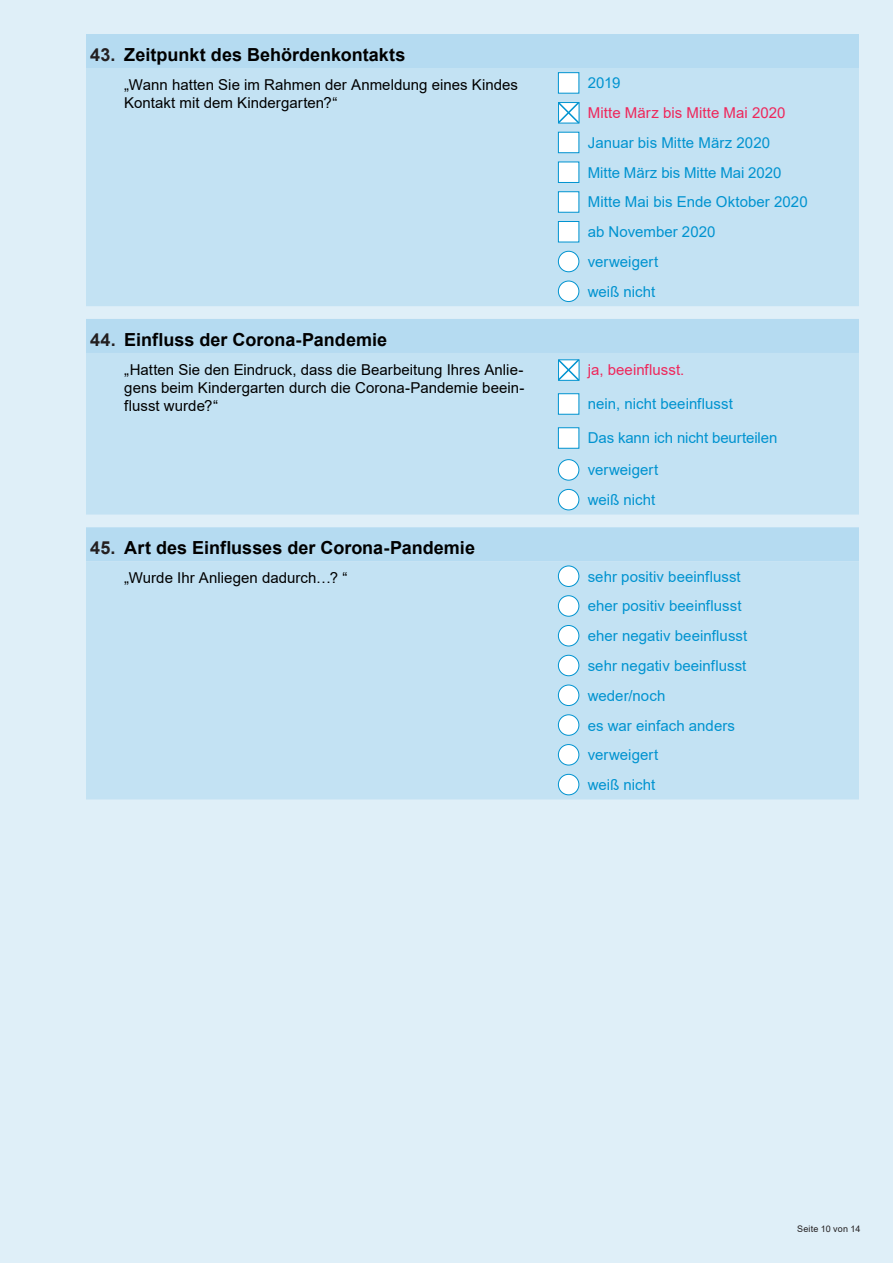
<style>
.page{position:relative;width:893px;height:1263px;background:#dfeff8}
.page>*{position:absolute;margin:0;border:0;box-sizing:border-box;transform-origin:0 0}
._01-FragenNummerieru{font:700 18px "Arial";color:#000}
.t1{font:700 18px "Arial";color:#231f20}
.t2{font:15px "Arial";letter-spacing:.005em;color:#0093d0}
._01-FragenNummerieru-2{font:15px/18px "Arial";color:#000}
.t3{font:15px "Arial";letter-spacing:.005em;color:#ee275b}
._08-FußzeileLinksbün{font:9px "Arial";letter-spacing:.015em;color:#231f20}
</style>
<div class="page">
<div style="left:86px;top:34px;width:773px;height:34px;background:#b5dbf1"></div>
<div style="left:86px;top:68px;width:773px;height:238px;background:#c3e2f3"></div>
<div style="left:558px;top:72px;width:21px;height:22px;background:#fff;border:1px solid #0093d0"></div>
<svg style="left:556px;top:100px;width:25px;height:25px"></svg>
<div style="left:558px;top:132px;width:21px;height:21px;background:#fff;border:1px solid #0093d0"></div>
<div style="left:558px;top:162px;width:21px;height:21px;background:#fff;border:1px solid #0093d0"></div>
<div style="left:558px;top:191px;width:21px;height:22px;background:#fff;border:1px solid #0093d0"></div>
<div style="left:558px;top:221px;width:21px;height:21px;background:#fff;border:1px solid #0093d0"></div>
<div style="left:558px;top:251px;width:21px;height:21px;background:#fff;border-radius:50%"></div>
<div style="left:558px;top:251px;width:21px;height:21px;border:1px solid #0093d0;border-radius:50%"></div>
<div style="left:558px;top:281px;width:21px;height:21px;background:#fff;border-radius:50%"></div>
<div style="left:558px;top:281px;width:21px;height:21px;border:1px solid #0093d0;border-radius:50%"></div>
<div style="left:86px;top:382px;width:773px;height:132px;background:#c3e2f3"></div>
<svg style="left:86px;top:319px;width:773px;height:63px;background:#baddf1"></svg>
<div style="left:558px;top:393px;width:21px;height:22px;background:#fff;border:1px solid #0093d0"></div>
<div style="left:558px;top:427px;width:21px;height:22px;background:#fff;border:1px solid #0093d0"></div>
<div style="left:558px;top:460px;width:21px;height:20px;background:#fff;border-radius:50%"></div>
<div style="left:558px;top:459px;width:21px;height:21px;border:1px solid #0093d0;border-radius:50%"></div>
<div style="left:558px;top:489px;width:21px;height:21px;background:#fff;border-radius:50%"></div>
<div style="left:558px;top:489px;width:21px;height:21px;border:1px solid #0093d0;border-radius:50%"></div>
<div style="left:86px;top:527px;width:773px;height:34px;background:#b5dbf1"></div>
<div style="left:86px;top:561px;width:773px;height:238px;background:#c3e2f3"></div>
<div style="left:558px;top:566px;width:21px;height:20px;background:#fff;border-radius:50%"></div>
<div style="left:558px;top:566px;width:21px;height:21px;border:1px solid #0093d0;border-radius:50%"></div>
<div style="left:558px;top:596px;width:21px;height:20px;background:#fff;border-radius:50%"></div>
<div style="left:558px;top:595px;width:21px;height:22px;border:1px solid #0093d0;border-radius:50%"></div>
<div style="left:558px;top:625px;width:21px;height:21px;background:#fff;border-radius:50%"></div>
<div style="left:558px;top:625px;width:21px;height:21px;border:1px solid #0093d0;border-radius:50%"></div>
<div style="left:558px;top:655px;width:21px;height:21px;background:#fff;border-radius:50%"></div>
<div style="left:558px;top:655px;width:21px;height:21px;border:1px solid #0093d0;border-radius:50%"></div>
<div style="left:558px;top:685px;width:21px;height:20px;background:#fff;border-radius:50%"></div>
<div style="left:558px;top:685px;width:21px;height:21px;border:1px solid #0093d0;border-radius:50%"></div>
<div style="left:558px;top:715px;width:21px;height:20px;background:#fff;border-radius:50%"></div>
<div style="left:558px;top:714px;width:21px;height:22px;border:1px solid #0093d0;border-radius:50%"></div>
<div style="left:558px;top:744px;width:21px;height:21px;background:#fff;border-radius:50%"></div>
<div style="left:558px;top:744px;width:21px;height:21px;border:1px solid #0093d0;border-radius:50%"></div>
<div style="left:558px;top:774px;width:21px;height:21px;background:#fff;border-radius:50%"></div>
<div style="left:558px;top:774px;width:21px;height:21px;border:1px solid #0093d0;border-radius:50%"></div>
<p class="t1" style="left:90px;top:42px;width:27px">43.</p>
<p class="_01-FragenNummerieru" style="left:124px;top:42px;width:283px">Zeitpunkt des Behördenkontakts</p>
<p class="_01-FragenNummerieru-2" style="left:124px;top:75px;width:395px">„Wann hatten Sie im Rahmen der Anmeldung eines Kindes<br>Kontakt mit dem Kindergarten?“</p>
<p class="t2" style="left:588px;top:73px;width:34px">2019</p>
<p class="t3" style="left:588px;top:103px;width:199px">Mitte März bis Mitte Mai 2020</p>
<p class="t2" style="left:588px;top:132px;width:184px">Januar bis Mitte März 2020</p>
<p class="t2" style="left:588px;top:162px;width:195px">Mitte März bis Mitte Mai 2020</p>
<p class="t2" style="left:588px;top:192px;width:221px">Mitte Mai bis Ende Oktober 2020</p>
<p class="t2" style="left:588px;top:222px;width:129px">ab November 2020</p>
<p class="t2" style="left:588px;top:251px;width:72px">verweigert</p>
<p class="t2" style="left:588px;top:281px;width:69px">weiß nicht</p>
<p class="t1" style="left:90px;top:327px;width:27px">44.</p>
<p class="_01-FragenNummerieru" style="left:124px;top:327px;width:264px">Einfluss der Corona-Pandemie</p>
<p class="_01-FragenNummerieru-2" style="left:124px;top:360px;width:402px;text-align:justify">„Hatten Sie den Eindruck, dass die Bearbeitung Ihres Anlie&shy;gens beim Kindergarten durch die Corona-Pandemie beein&shy;flusst wurde?“</p>
<p class="t3" style="left:588px;top:360px;width:98px">ja, beeinflusst.</p>
<p class="t2" style="left:588px;top:394px;width:147px">nein, nicht beeinflusst</p>
<p class="t2" style="left:588px;top:428px;width:191px">Das kann ich nicht beurteilen</p>
<p class="t2" style="left:588px;top:460px;width:72px">verweigert</p>
<p class="t2" style="left:588px;top:489px;width:69px">weiß nicht</p>
<p class="t1" style="left:90px;top:535px;width:27px">45.</p>
<p class="_01-FragenNummerieru" style="left:124px;top:535px;width:352px">Art des Einflusses der Corona-Pandemie</p>
<p class="_01-FragenNummerieru-2" style="left:124px;top:568px;width:225px">„Wurde Ihr Anliegen dadurch…? “</p>
<p class="t2" style="left:588px;top:566px;width:154px">sehr positiv beeinflusst</p>
<p class="t2" style="left:588px;top:596px;width:155px">eher positiv beeinflusst</p>
<p class="t2" style="left:588px;top:626px;width:161px">eher negativ beeinflusst</p>
<p class="t2" style="left:588px;top:655px;width:160px">sehr negativ beeinflusst</p>
<p class="t2" style="left:588px;top:685px;width:79px">weder/noch</p>
<p class="t2" style="left:588px;top:715px;width:149px">es war einfach anders</p>
<p class="t2" style="left:588px;top:745px;width:72px">verweigert</p>
<p class="t2" style="left:588px;top:774px;width:69px">weiß nicht</p>
<p class="_08-FußzeileLinksbün" style="left:797px;top:1222px;width:65px">Seite 10 von 14</p>
</div>
